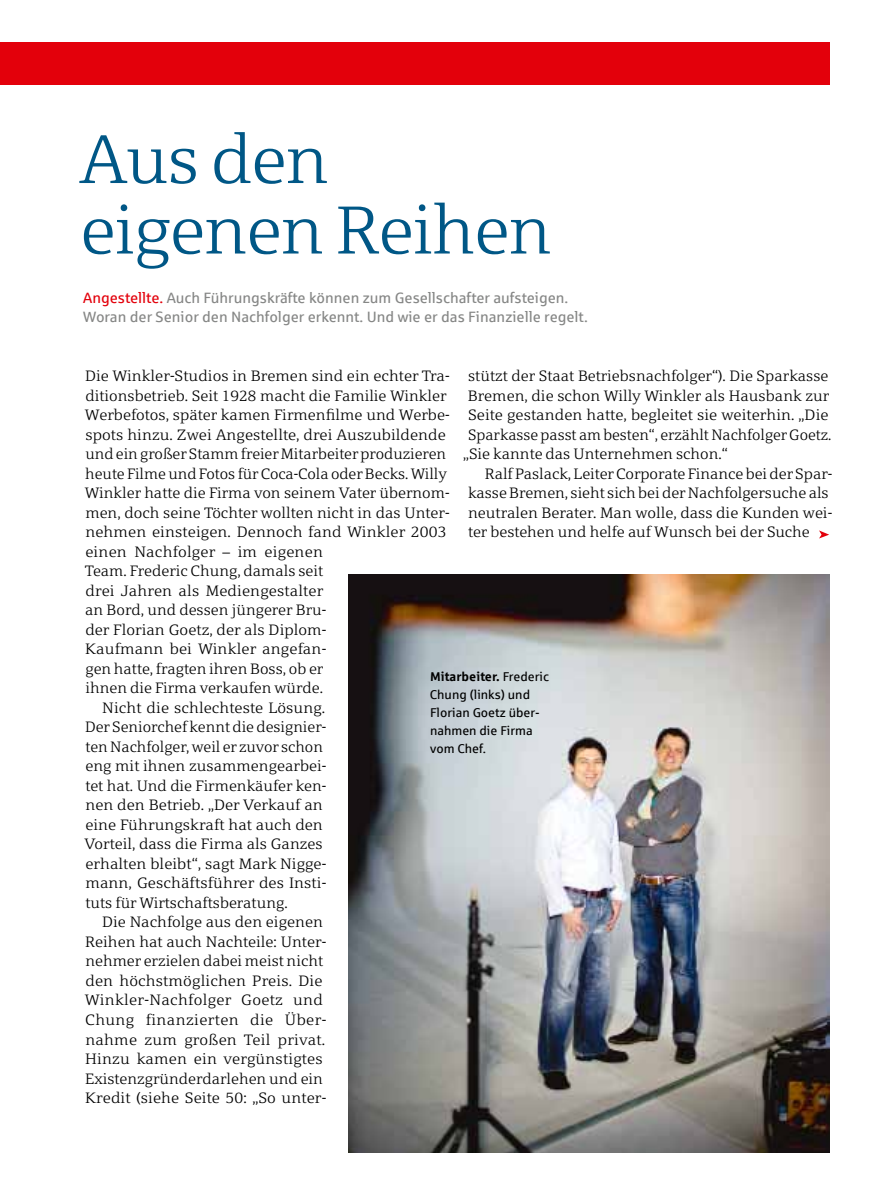
<style>
.page{position:relative;width:893px;height:1191px;background:#fff}
.page>*{position:absolute;margin:0;border:0;box-sizing:border-box;transform-origin:0 0}
.t1{font:67.5px/70.5px "Sparkasse Serif Lt";letter-spacing:-.02em;color:#005786}
.t2{font:15px "Sparkasse Serif Lt";color:#000}
.t3{font:15px/19.5px "Sparkasse Rg";color:#868786}
.t4{font:15px "Sparkasse Serif Lt";letter-spacing:.02em;color:#000}
.t5{font:15px "Sparkasse Serif Lt";letter-spacing:.025em;color:#000}
.t6{font:12.75px/18px "Sparkasse Rg";color:#000}
.s1{color:#e3000b}
.s2{font-weight:700}
</style>
<div class="page">
<div style="left:0;top:43px;width:829px;height:42px;background:#e3000b"></div>
<img style="left:349px;top:574px;width:480px;height:578px">
<svg style="left:819px;top:530px;width:10px;height:8px"></svg>
<h1 class="t1" style="left:79px;top:123px;width:474px">Aus den eigenen Reihen</h1>
<p class="t3" style="left:83px;top:287px;width:506px"><span class="s1">Angestellte.</span> Auch Führungskräfte können zum Gesellschafter aufsteigen.<br>Woran der Senior den Nachfolger erkennt. Und wie er das Finanzielle regelt.</p>
<p class="t2" style="left:85px;top:367px;width:366px">Die Winkler-Studios in Bremen sind ein echter Tra-</p>
<p class="t2" style="left:85px;top:386px;width:363px">ditionsbetrieb. Seit 1928 macht die Familie Winkler</p>
<p class="t2" style="left:85px;top:406px;width:366px">Werbefotos, später kamen Firmenfilme und Werbe-</p>
<p class="t2" style="left:85px;top:425px;width:362px">spots hinzu. Zwei Angestellte, drei Auszubildende</p>
<p class="t2" style="left:85px;top:445px;width:362px">und ein großer Stamm freier Mitarbeiter produzieren</p>
<p class="t2" style="left:85px;top:464px;width:363px">heute Filme und Fotos für Coca-Cola oder Becks. Willy</p>
<p class="t2" style="left:85px;top:484px;width:366px">Winkler hatte die Firma von seinem Vater übernom-</p>
<p class="t2" style="left:85px;top:503px;width:366px">men, doch seine Töchter wollten nicht in das Unter-</p>
<p class="t2" style="left:85px;top:523px;width:363px">nehmen einsteigen. Dennoch fand Winkler 2003</p>
<p class="t2" style="left:85px;top:542px;width:239px">einen Nachfolger – im eigenen</p>
<p class="t2" style="left:85px;top:562px;width:240px">Team. Frederic Chung, damals seit</p>
<p class="t2" style="left:85px;top:581px;width:239px">drei Jahren als Mediengestalter</p>
<p class="t2" style="left:85px;top:601px;width:243px">an Bord, und dessen jüngerer Bru-</p>
<p class="t2" style="left:85px;top:620px;width:242px">der Florian Goetz, der als Diplom-</p>
<p class="t2" style="left:85px;top:640px;width:243px">Kaufmann bei Winkler angefan-</p>
<p class="t2" style="left:85px;top:659px;width:239px">gen hatte, fragten ihren Boss, ob er</p>
<p class="t2" style="left:85px;top:679px;width:239px">ihnen die Firma verkaufen würde.</p>
<p class="t2" style="left:102px;top:698px;width:225px">Nicht die schlechteste Lösung.</p>
<p class="t2" style="left:85px;top:718px;width:243px">Der Seniorchef kennt die designier-</p>
<p class="t2" style="left:85px;top:737px;width:239px">ten Nachfolger, weil er zuvor schon</p>
<p class="t2" style="left:85px;top:757px;width:242px">eng mit ihnen zusammengearbei-</p>
<p class="t2" style="left:85px;top:776px;width:242px">tet hat. Und die Firmenkäufer ken-</p>
<p class="t2" style="left:85px;top:796px;width:239px">nen den Betrieb. „Der Verkauf an</p>
<p class="t2" style="left:85px;top:815px;width:239px">eine Führungskraft hat auch den</p>
<p class="t2" style="left:84px;top:835px;width:240px">Vorteil, dass die Firma als Ganzes</p>
<p class="t2" style="left:85px;top:854px;width:242px">erhalten bleibt“, sagt Mark Nigge-</p>
<p class="t2" style="left:85px;top:874px;width:242px">mann, Geschäftsführer des Insti-</p>
<p class="t2" style="left:85px;top:893px;width:204px">tuts für Wirtschaftsberatung.</p>
<p class="t2" style="left:102px;top:913px;width:222px">Die Nachfolge aus den eigenen</p>
<p class="t2" style="left:85px;top:932px;width:243px">Reihen hat auch Nachteile: Unter-</p>
<p class="t2" style="left:85px;top:952px;width:239px">nehmer erzielen dabei meist nicht</p>
<p class="t2" style="left:85px;top:971px;width:239px">den höchstmöglichen Preis. Die</p>
<p class="t4" style="left:85px;top:991px;width:239px">Winkler-Nachfolger Goetz und</p>
<p class="t5" style="left:85px;top:1010px;width:243px">Chung finanzierten die Über-</p>
<p class="t2" style="left:85px;top:1030px;width:241px">nahme zum großen Teil privat.</p>
<p class="t2" style="left:85px;top:1049px;width:239px">Hinzu kamen ein vergünstigtes</p>
<p class="t2" style="left:85px;top:1069px;width:239px">Existenzgründerdarlehen und ein</p>
<p class="t2" style="left:85px;top:1088px;width:243px">Kredit (siehe Seite 50: „So unter-</p>
<p class="t2" style="left:468px;top:367px;width:362px">stützt der Staat Betriebsnachfolger“). Die Sparkasse</p>
<p class="t2" style="left:468px;top:386px;width:363px">Bremen, die schon Willy Winkler als Hausbank zur</p>
<p class="t2" style="left:468px;top:406px;width:362px">Seite gestanden hatte, begleitet sie weiterhin. „Die</p>
<p class="t2" style="left:468px;top:425px;width:365px">Sparkasse passt am besten“, erzählt Nachfolger Goetz.</p>
<p class="t2" style="left:463px;top:445px;width:266px">„Sie kannte das Unternehmen schon.“</p>
<p class="t2" style="left:485px;top:464px;width:349px">Ralf Paslack, Leiter Corporate Finance bei der Spar-</p>
<p class="t2" style="left:468px;top:484px;width:362px">kasse Bremen, sieht sich bei der Nachfolgersuche als</p>
<p class="t2" style="left:468px;top:503px;width:366px">neutralen Berater. Man wolle, dass die Kunden wei-</p>
<p class="t2" style="left:468px;top:523px;width:343px">ter bestehen und helfe auf Wunsch bei der Suche</p>
<p class="t6" style="left:430px;top:667px;width:121px"><span class="s2">Mitarbeiter.</span> Frederic<br>Chung (links) und<br>Florian Goetz über&shy;nahmen die Firma vom Chef.</p>
</div>
